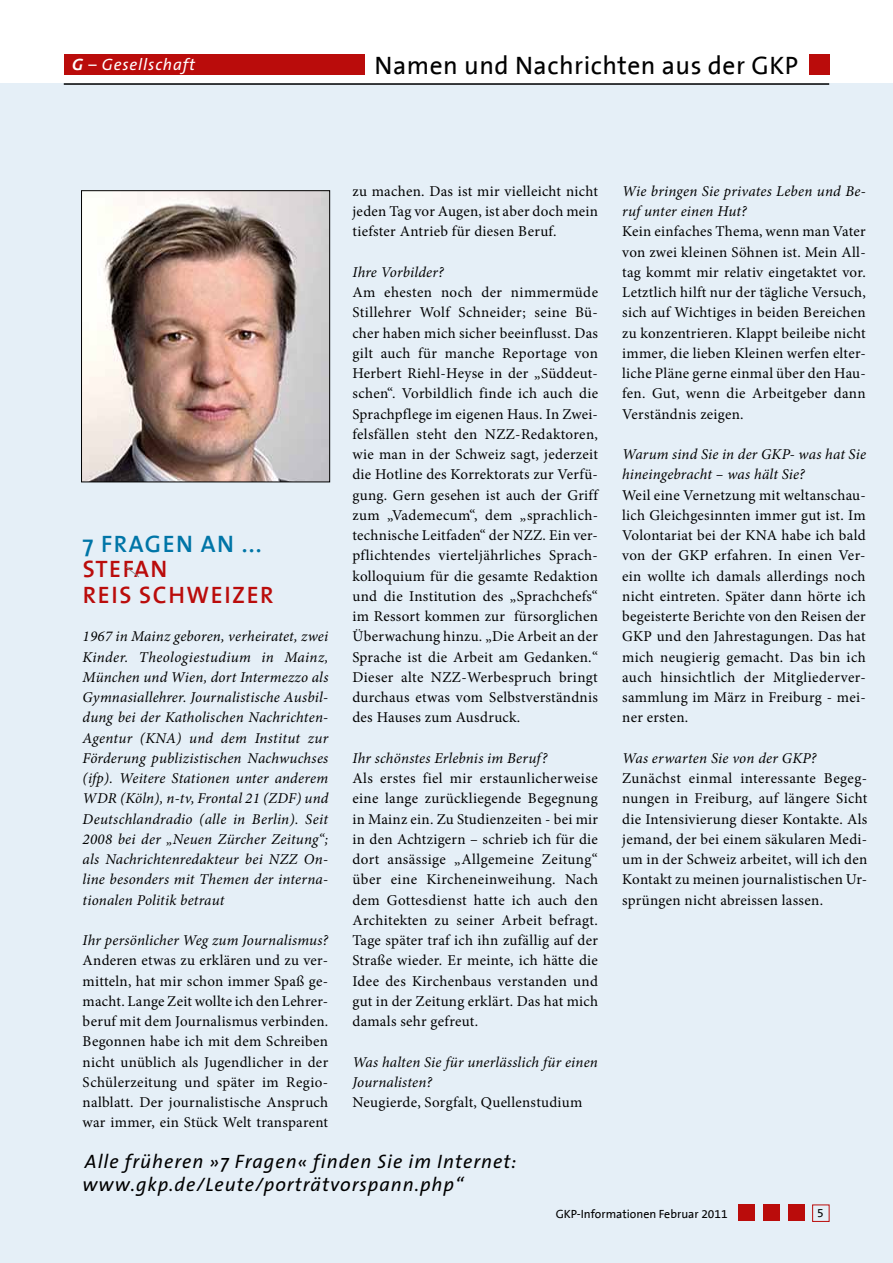
<style>
.page{position:relative;width:893px;height:1263px;background:#fff}
.page>*{position:absolute;margin:0;border:0;box-sizing:border-box;transform-origin:0 0}
.t1{font:25.5px "The Sans B5 Plain";color:#000}
.t2{font:600 24px/25.5px "The Sans";color:#ba0c0b}
.t3{font:600 24px "The Sans";color:#0075a7}
.t4{font:italic 19.5px/23.4px "The Sans";letter-spacing:.05em;color:#000}
.t5{font:italic 16.5px "The Sans";letter-spacing:.05em;color:#fff}
.t6{font:15px/20.2px "Minion Pro";letter-spacing:.02em;color:#000;text-align:justify}
.t7{font:italic 15px/20.2px "Minion Pro";letter-spacing:.01em;color:#000}
.t8{font:12px "The Sans B5 Plain";letter-spacing:-.01em;color:#000}
.s1{font-weight:700}
</style>
<div class="page">
<div style="left:0;top:84px;width:892px;height:1179px;background:#e5eff7"></div>
<img style="left:83px;top:192px;width:245px;height:288px">
<div style="left:81px;top:190px;width:249px;height:292px;border:1px solid #000"></div>
<div style="left:809px;top:54px;width:20px;height:20px;background:#ba0c0b"></div>
<div style="left:64px;top:54px;width:300px;height:20px;background:#ba0c0b"></div>
<hr style="left:64px;top:83px;width:765px;height:2px;background:#000">
<svg style="left:126px;top:566px;width:13px;height:11px"></svg>
<div style="left:738px;top:1204px;width:17px;height:17px;background:#ba0c0b"></div>
<div style="left:788px;top:1204px;width:16px;height:17px;background:#ba0c0b"></div>
<div style="left:763px;top:1204px;width:17px;height:17px;background:#ba0c0b"></div>
<div style="left:812px;top:1204px;width:17px;height:18px;border:1px solid #ba0c0b"></div>
<p class="t5" style="left:72px;top:50px;width:124px"><span class="s1">!</span> – Gesellschaft</p>
<h1 class="t1" style="left:374px;top:55px;width:425px">!"#$%&amp;'%(&amp;!")*+,)*-$%&amp;"'.&amp;($+&amp;/01</h1>
<h2 class="t3" style="left:83px;top:534px;width:180px">!"#$%&amp;'("%(")))</h2>
<h2 class="t2" style="left:83px;top:558px;width:192px">*+'#%(" $',*"*-./',0'$</h2>
<p class="t7" style="left:83px;top:626px;width:247px;text-align:justify">1967 in Mainz geboren, verheiratet, zwei Kinder. Theologiestudium in Mainz, München und Wien, dort Intermezzo als Gymnasiallehrer. Journalistische Ausbil&shy;dung bei der Katholischen Nachrichten-Agentur (KNA) und dem Institut zur Förderung publizistischen Nachwuchses (ifp). Weitere Stationen unter anderem WDR (Köln), n-tv, Frontal 21 (ZDF) und Deutschlandradio (alle in Berlin). Seit 2008 bei der „Neuen Zürcher Zeitung“; als Nachrichtenredakteur bei NZZ On&shy;line besonders mit Themen der interna&shy;tionalen Politik betraut</p>
<p class="t7" style="left:83px;top:930px;width:247px">Ihr persönlicher Weg zum Journalismus?</p>
<p class="t6" style="left:83px;top:950px;width:247px">Anderen etwas zu erklären und zu ver&shy;mitteln, hat mir schon immer Spaß ge&shy;macht. Lange Zeit wollte ich den Lehrer&shy;beruf mit dem Journalismus verbinden.<br>Begonnen habe ich mit dem Schreiben nicht unüblich als Jugendlicher in der Schülerzeitung und später im Regio&shy;nalblatt. Der journalistische Anspruch war immer, ein Stück Welt transparent</p>
<p class="t6" style="left:352px;top:181px;width:247px">zu machen. Das ist mir vielleicht nicht jeden Tag vor Augen, ist aber doch mein tiefster Antrieb für diesen Beruf.</p>
<p class="t7" style="left:352px;top:262px;width:93px">Ihre Vorbilder?</p>
<p class="t6" style="left:352px;top:282px;width:247px">Am ehesten noch der nimmermüde Stillehrer Wolf Schneider; seine Bü&shy;cher haben mich sicher beeinflusst. Das gilt auch für manche Reportage von Herbert Riehl-Heyse in der „Süddeut&shy;schen“. Vorbildlich finde ich auch die Sprachpflege im eigenen Haus. In Zwei&shy;felsfällen steht den NZZ-Redaktoren, wie man in der Schweiz sagt, jederzeit die Hotline des Korrektorats zur Verfü&shy;gung. Gern gesehen ist auch der Griff zum „Vademecum“, dem „sprachlich&shy;technische Leitfaden“ der NZZ. Ein ver&shy;pflichtendes vierteljährliches Sprach&shy;kolloquium für die gesamte Redaktion und die Institution des „Sprachchefs“ im Ressort kommen zur fürsorglichen Überwachung hinzu. „Die Arbeit an der Sprache ist die Arbeit am Gedanken.“ Dieser alte NZZ-Werbespruch bringt durchaus etwas vom Selbstverständnis des Hauses zum Ausdruck.</p>
<p class="t7" style="left:352px;top:748px;width:196px">Ihr schönstes Erlebnis im Beruf?</p>
<p class="t6" style="left:352px;top:768px;width:247px">Als erstes fiel mir erstaunlicherweise eine lange zurückliegende Begegnung in Mainz ein. Zu Studienzeiten - bei mir in den Achtzigern – schrieb ich für die dort ansässige „Allgemeine Zeitung“ über eine Kircheneinweihung. Nach dem Gottesdienst hatte ich auch den Architekten zu seiner Arbeit befragt.<br>Tage später traf ich ihn zufällig auf der Straße wieder. Er meinte, ich hätte die Idee des Kirchenbaus verstanden und gut in der Zeitung erklärt. Das hat mich damals sehr gefreut.</p>
<p class="t7" style="left:352px;top:1052px;width:247px">Was halten Sie für unerlässlich für einen<br>Journalisten?</p>
<p class="t6" style="left:352px;top:1092px;width:231px">Neugierde, Sorgfalt, Quellenstudium</p>
<h3 class="t4" style="left:83px;top:1149px;width:435px">Alle früheren »7 Fragen« finden Sie im Internet: www.gkp.de/Leute/porträtvorspann.php“</h3>
<p class="t7" style="left:622px;top:181px;width:245px">Wie bringen Sie privates Leben und Be&shy;ruf unter einen Hut?</p>
<p class="t6" style="left:622px;top:221px;width:245px">Kein einfaches Thema, wenn man Vater von zwei kleinen Söhnen ist. Mein All&shy;tag kommt mir relativ eingetaktet vor.<br>Letztlich hilft nur der tägliche Versuch, sich auf Wichtiges in beiden Bereichen zu konzentrieren. Klappt beileibe nicht immer, die lieben Kleinen werfen elter&shy;liche Pläne gerne einmal über den Hau&shy;fen. Gut, wenn die Arbeitgeber dann Verständnis zeigen.</p>
<p class="t7" style="left:622px;top:444px;width:245px">Warum sind Sie in der GKP- was hat Sie hineingebracht – was hält Sie?</p>
<p class="t6" style="left:622px;top:485px;width:245px">Weil eine Vernetzung mit weltanschau&shy;lich Gleichgesinnten immer gut ist. Im Volontariat bei der KNA habe ich bald von der GKP erfahren. In einen Ver&shy;ein wollte ich damals allerdings noch nicht eintreten. Später dann hörte ich begeisterte Berichte von den Reisen der GKP und den Jahrestagungen. Das hat mich neugierig gemacht. Das bin ich auch hinsichtlich der Mitgliederver&shy;sammlung im März in Freiburg - mei&shy;ner ersten.</p>
<p class="t7" style="left:622px;top:748px;width:196px">Was erwarten Sie von der GKP?</p>
<p class="t6" style="left:622px;top:768px;width:247px">Zunächst einmal interessante Begeg&shy;nungen in Freiburg, auf längere Sicht die Intensivierung dieser Kontakte. Als jemand, der bei einem säkularen Medi&shy;um in der Schweiz arbeitet, will ich den Kontakt zu meinen journalistischen Ur&shy;sprüngen nicht abreissen lassen.</p>
<p class="t8" style="left:556px;top:1208px;width:174px">/0134%56+#"-,6%$%&amp;7$8+'"+&amp;9:;;</p>
<p class="t8" style="left:817px;top:1208px;width:8px">2</p>
</div>
